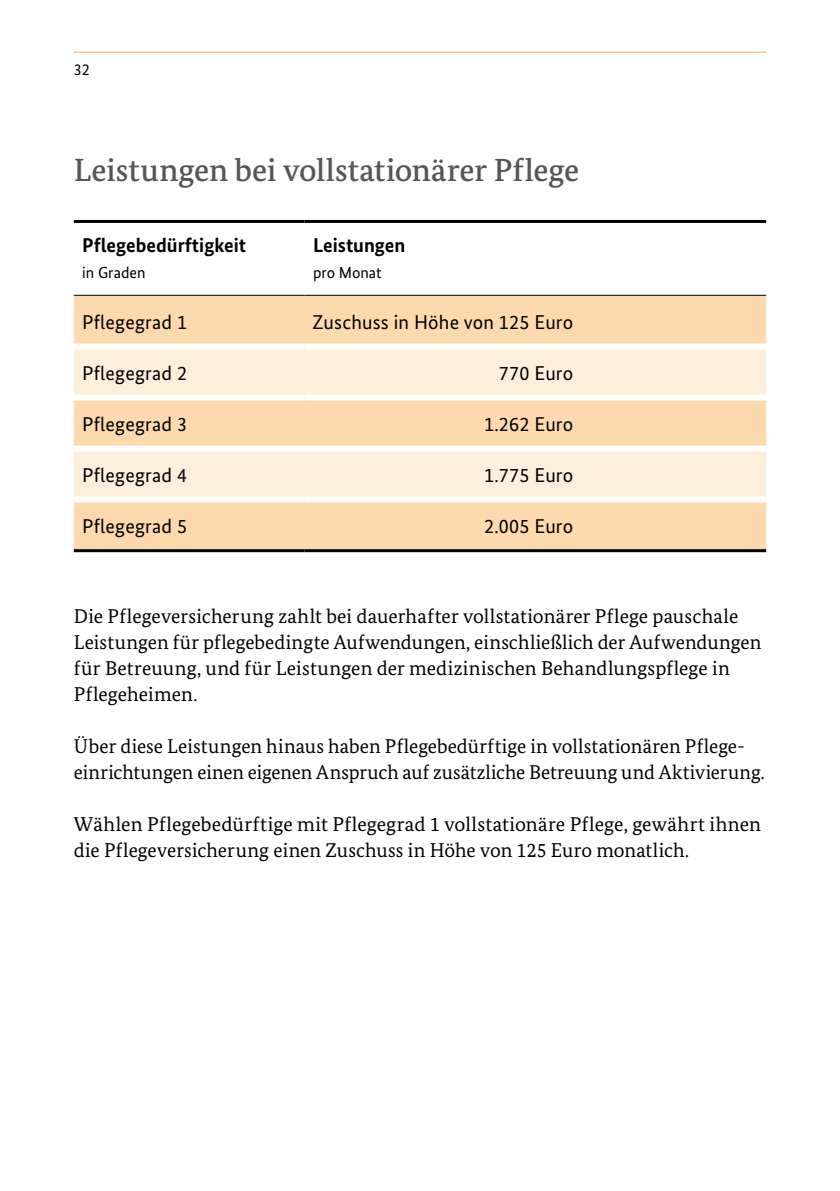
<style>
.page{position:relative;width:840px;height:1191px;background:#fff}
.page>*{position:absolute;margin:0;border:0;box-sizing:border-box;transform-origin:0 0}
.t1{font:500 32px "Bundes Serif";color:#565656}
.t2{font:20px/26px "Bundes Serif";letter-spacing:.005em;color:#000}
.t3{font:20px "Bundes Sans";letter-spacing:.01em;color:#000}
.t4{font:700 20px "Bundes Sans";color:#000}
.t5{font:16px "Bundes Sans";color:#000}
</style>
<div class="page">
<hr style="left:74px;top:52px;width:691px;height:1px;background:#f7a940">
<div style="left:74px;top:296px;width:691px;height:253px;background:#fdd9ae"></div>
<svg style="left:74px;top:349px;width:691px;height:147px;background:#fde7cd"></svg>
<hr style="left:74px;top:220px;width:230px;height:3px;background:#000">
<hr style="left:304px;top:220px;width:461px;height:3px;background:#000">
<hr style="left:74px;top:549px;width:230px;height:3px;background:#000">
<hr style="left:304px;top:549px;width:461px;height:3px;background:#000">
<div style="left:74px;top:343px;width:230px;height:6px;background:#fff"></div>
<div style="left:304px;top:343px;width:461px;height:6px;background:#fff"></div>
<div style="left:74px;top:394px;width:230px;height:6px;background:#fff"></div>
<div style="left:304px;top:394px;width:461px;height:6px;background:#fff"></div>
<div style="left:74px;top:445px;width:230px;height:6px;background:#fff"></div>
<div style="left:304px;top:445px;width:461px;height:6px;background:#fff"></div>
<div style="left:74px;top:496px;width:230px;height:6px;background:#fff"></div>
<div style="left:304px;top:496px;width:461px;height:6px;background:#fff"></div>
<hr style="left:74px;top:295px;width:230px;height:1px;background:#000">
<hr style="left:304px;top:295px;width:461px;height:1px;background:#000">
<p class="t5" style="left:74px;top:60px;width:17px">32</p>
<h3 class="t1" style="left:74px;top:150px;width:506px">Leistungen bei vollstationärer Pflege</h3>
<p class="t4" style="left:82px;top:233px;width:165px">Pflegebedürftigkeit</p>
<p class="t5" style="left:82px;top:263px;width:65px">in Graden</p>
<p class="t4" style="left:313px;top:233px;width:94px">Leistungen</p>
<p class="t5" style="left:313px;top:263px;width:70px">pro Monat</p>
<p class="t3" style="left:82px;top:309px;width:106px">Pflegegrad 1</p>
<p class="t3" style="left:312px;top:309px;width:262px">Zuschuss in Höhe von 125 Euro</p>
<p class="t3" style="left:82px;top:361px;width:106px">Pflegegrad 2</p>
<p class="t3" style="left:498px;top:361px;width:76px">770 Euro</p>
<p class="t3" style="left:82px;top:412px;width:106px">Pflegegrad 3</p>
<p class="t3" style="left:484px;top:412px;width:90px">1.262 Euro</p>
<p class="t3" style="left:82px;top:463px;width:106px">Pflegegrad 4</p>
<p class="t3" style="left:484px;top:463px;width:90px">1.775 Euro</p>
<p class="t3" style="left:82px;top:514px;width:106px">Pflegegrad 5</p>
<p class="t3" style="left:484px;top:514px;width:90px">2.005 Euro</p>
<p class="t2" style="left:74px;top:603px;width:688px">Die Pflegeversicherung zahlt bei dauerhafter vollstationärer Pflege pauschale Leistungen für pflegebedingte Aufwendungen, einschließlich der Aufwendungen für Betreuung, und für Leistungen der medizinischen Behandlungspflege in Pflegeheimen.</p>
<p class="t2" style="left:74px;top:733px;width:692px">Über diese Leistungen hinaus haben Pflegebedürftige in vollstationären Pflege&shy;einrichtungen einen eigenen Anspruch auf zusätzliche Betreuung und Aktivierung.</p>
<p class="t2" style="left:74px;top:811px;width:688px">Wählen Pflegebedürftige mit Pflegegrad 1 vollstationäre Pflege, gewährt ihnen die Pflegeversicherung einen Zuschuss in Höhe von 125 Euro monatlich.</p>
</div>
